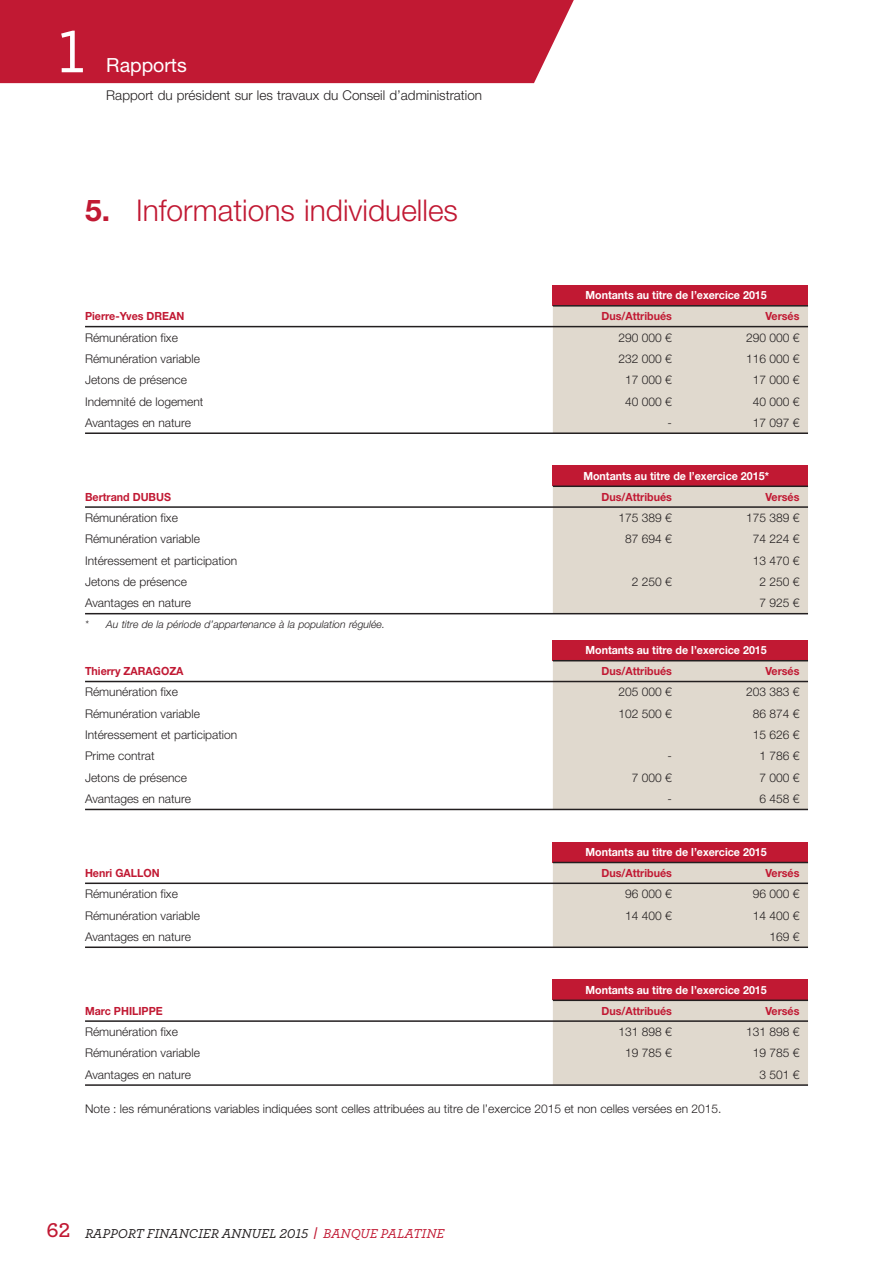
<style>
.page{position:relative;width:893px;height:1263px;background:#fff}
.page>*{position:absolute;margin:0;border:0;box-sizing:border-box;transform-origin:0 0}
.t1{font:500 63px "Archer";color:#fff}
.t2{font:300 30px "Helvetica Neue LT Std";color:#c11933}
.t3{font:19.5px "Helvetica Neue LT Std";color:#fff}
.t4{font:300 13.5px "Helvetica Neue LT Std";color:#231f20}
.t5{font:italic 500 13.5px "Archer";color:#231f20}
.t6{font:300 12px "Helvetica Neue LT Std";color:#231f20}
.t7{font:700 11.25px "Helvetica Neue LT Std";color:#c11933;scale:.95 1}
.t8{font:700 11.25px "Helvetica Neue LT Std";color:#fff;scale:.95 1}
.t9{font:italic 300 10.5px "Helvetica Neue LT Std";color:#231f20}
.s1{font-weight:700}
.s2{font-weight:600;font-style:normal;font-size:21px;color:#c11933}
.s3{font-family:"Helvetica Neue LT Std";font-weight:300;font-size:16.5px;color:#c11933}
.s4{color:#c11933}
</style>
<div class="page">
<div style="left:0;top:0;width:574px;height:83px;background:#c11933"></div>
<div style="left:553px;top:285px;width:255px;height:21px;background:#c11933"></div>
<div style="left:553px;top:307px;width:255px;height:125px;background:#e0d9ce"></div>
<hr style="left:553px;top:305px;width:255px;height:2px;background:#231f20">
<hr style="left:85px;top:326px;width:723px;height:1px;background:#231f20">
<hr style="left:85px;top:432px;width:723px;height:2px;background:#231f20">
<div style="left:553px;top:465px;width:255px;height:21px;background:#c11933"></div>
<div style="left:553px;top:487px;width:255px;height:126px;background:#e0d9ce"></div>
<hr style="left:553px;top:486px;width:255px;height:1px;background:#231f20">
<hr style="left:85px;top:506px;width:723px;height:2px;background:#231f20">
<hr style="left:85px;top:613px;width:723px;height:1px;background:#231f20">
<div style="left:553px;top:640px;width:255px;height:21px;background:#c11933"></div>
<div style="left:553px;top:661px;width:255px;height:148px;background:#e0d9ce"></div>
<hr style="left:553px;top:660px;width:255px;height:1px;background:#231f20">
<hr style="left:85px;top:681px;width:723px;height:1px;background:#231f20">
<hr style="left:85px;top:809px;width:723px;height:1px;background:#231f20">
<div style="left:553px;top:842px;width:255px;height:21px;background:#c11933"></div>
<div style="left:553px;top:863px;width:255px;height:84px;background:#e0d9ce"></div>
<hr style="left:553px;top:862px;width:255px;height:1px;background:#231f20">
<hr style="left:85px;top:883px;width:723px;height:1px;background:#231f20">
<hr style="left:85px;top:947px;width:723px;height:1px;background:#231f20">
<div style="left:553px;top:980px;width:255px;height:20px;background:#c11933"></div>
<div style="left:553px;top:1001px;width:255px;height:83px;background:#e0d9ce"></div>
<hr style="left:553px;top:1000px;width:255px;height:1px;background:#231f20">
<hr style="left:85px;top:1020px;width:723px;height:2px;background:#231f20">
<hr style="left:85px;top:1084px;width:723px;height:2px;background:#231f20">
<h1 class="t1" style="left:58px;top:27px;width:28px">1</h1>
<h3 class="t3" style="left:106px;top:58px;width:82px">Rapports</h3>
<p class="t4" style="left:106px;top:90px;width:377px">Rapport du président sur les travaux du Conseil d’administration</p>
<h2 class="t2" style="left:85px;top:200px;width:374px"><span class="s1">5.</span> Informations individuelles</h2>
<p class="t7" style="left:85px;top:312px;width:106px">Pierre-Yves DREAN</p>
<p class="t8" style="left:585px;top:291px;width:192px">Montants au titre de l’exercice 2015</p>
<p class="t7" style="left:601px;top:312px;width:76px">Dus/Attribués</p>
<p class="t7" style="left:765px;top:312px;width:37px">Versés</p>
<p class="t6" style="left:85px;top:333px;width:94px">Rémunération fixe</p>
<p class="t6" style="left:618px;top:333px;width:55px">290 000 €</p>
<p class="t6" style="left:746px;top:333px;width:55px">290 000 €</p>
<p class="t6" style="left:85px;top:354px;width:116px">Rémunération variable</p>
<p class="t6" style="left:618px;top:354px;width:55px">232 000 €</p>
<p class="t6" style="left:746px;top:354px;width:55px">116 000 €</p>
<p class="t6" style="left:85px;top:376px;width:104px">Jetons de présence</p>
<p class="t6" style="left:625px;top:376px;width:48px">17 000 €</p>
<p class="t6" style="left:753px;top:376px;width:48px">17 000 €</p>
<p class="t6" style="left:85px;top:397px;width:120px">Indemnité de logement</p>
<p class="t6" style="left:625px;top:397px;width:48px">40 000 €</p>
<p class="t6" style="left:753px;top:397px;width:48px">40 000 €</p>
<p class="t6" style="left:85px;top:418px;width:107px">Avantages en nature</p>
<p class="t6" style="left:667px;top:418px;width:6px">-</p>
<p class="t6" style="left:753px;top:418px;width:48px">17 097 €</p>
<p class="t7" style="left:85px;top:493px;width:92px">Bertrand DUBUS</p>
<p class="t8" style="left:583px;top:472px;width:197px">Montants au titre de l’exercice 2015*</p>
<p class="t7" style="left:601px;top:493px;width:76px">Dus/Attribués</p>
<p class="t7" style="left:765px;top:493px;width:37px">Versés</p>
<p class="t6" style="left:85px;top:513px;width:94px">Rémunération fixe</p>
<p class="t6" style="left:618px;top:513px;width:55px">175 389 €</p>
<p class="t6" style="left:746px;top:513px;width:55px">175 389 €</p>
<p class="t6" style="left:85px;top:535px;width:116px">Rémunération variable</p>
<p class="t6" style="left:625px;top:535px;width:48px">87 694 €</p>
<p class="t6" style="left:753px;top:535px;width:48px">74 224 €</p>
<p class="t6" style="left:85px;top:556px;width:154px">Intéressement et participation</p>
<p class="t6" style="left:753px;top:556px;width:48px">13 470 €</p>
<p class="t6" style="left:85px;top:577px;width:104px">Jetons de présence</p>
<p class="t6" style="left:632px;top:577px;width:42px">2 250 €</p>
<p class="t6" style="left:759px;top:577px;width:42px">2 250 €</p>
<p class="t6" style="left:85px;top:599px;width:107px">Avantages en nature</p>
<p class="t6" style="left:759px;top:599px;width:42px">7 925 €</p>
<p class="t9" style="left:85px;top:620px;width:301px">* Au titre de la période d’appartenance à la population régulée.</p>
<p class="t7" style="left:85px;top:667px;width:105px">Thierry ZARAGOZA</p>
<p class="t8" style="left:585px;top:646px;width:192px">Montants au titre de l’exercice 2015</p>
<p class="t7" style="left:601px;top:667px;width:76px">Dus/Attribués</p>
<p class="t7" style="left:765px;top:667px;width:37px">Versés</p>
<p class="t6" style="left:85px;top:688px;width:94px">Rémunération fixe</p>
<p class="t6" style="left:618px;top:688px;width:55px">205 000 €</p>
<p class="t6" style="left:746px;top:688px;width:55px">203 383 €</p>
<p class="t6" style="left:85px;top:709px;width:116px">Rémunération variable</p>
<p class="t6" style="left:618px;top:709px;width:55px">102 500 €</p>
<p class="t6" style="left:753px;top:709px;width:48px">86 874 €</p>
<p class="t6" style="left:85px;top:731px;width:154px">Intéressement et participation</p>
<p class="t6" style="left:753px;top:731px;width:48px">15 626 €</p>
<p class="t6" style="left:85px;top:752px;width:71px">Prime contrat</p>
<p class="t6" style="left:667px;top:752px;width:6px">-</p>
<p class="t6" style="left:759px;top:752px;width:42px">1 786 €</p>
<p class="t6" style="left:85px;top:773px;width:104px">Jetons de présence</p>
<p class="t6" style="left:632px;top:773px;width:42px">7 000 €</p>
<p class="t6" style="left:759px;top:773px;width:42px">7 000 €</p>
<p class="t6" style="left:85px;top:795px;width:107px">Avantages en nature</p>
<p class="t6" style="left:667px;top:795px;width:6px">-</p>
<p class="t6" style="left:759px;top:795px;width:42px">6 458 €</p>
<p class="t7" style="left:85px;top:869px;width:80px">Henri GALLON</p>
<p class="t8" style="left:585px;top:848px;width:192px">Montants au titre de l’exercice 2015</p>
<p class="t7" style="left:601px;top:869px;width:76px">Dus/Attribués</p>
<p class="t7" style="left:765px;top:869px;width:37px">Versés</p>
<p class="t6" style="left:85px;top:890px;width:94px">Rémunération fixe</p>
<p class="t6" style="left:625px;top:890px;width:48px">96 000 €</p>
<p class="t6" style="left:753px;top:890px;width:48px">96 000 €</p>
<p class="t6" style="left:85px;top:911px;width:116px">Rémunération variable</p>
<p class="t6" style="left:625px;top:911px;width:48px">14 400 €</p>
<p class="t6" style="left:753px;top:911px;width:48px">14 400 €</p>
<p class="t6" style="left:85px;top:932px;width:107px">Avantages en nature</p>
<p class="t6" style="left:769px;top:932px;width:32px">169 €</p>
<p class="t7" style="left:85px;top:1007px;width:83px">Marc PHILIPPE</p>
<p class="t8" style="left:585px;top:986px;width:192px">Montants au titre de l’exercice 2015</p>
<p class="t7" style="left:601px;top:1007px;width:76px">Dus/Attribués</p>
<p class="t7" style="left:765px;top:1007px;width:37px">Versés</p>
<p class="t6" style="left:85px;top:1028px;width:94px">Rémunération fixe</p>
<p class="t6" style="left:618px;top:1028px;width:55px">131 898 €</p>
<p class="t6" style="left:746px;top:1028px;width:55px">131 898 €</p>
<p class="t6" style="left:85px;top:1049px;width:116px">Rémunération variable</p>
<p class="t6" style="left:625px;top:1049px;width:48px">19 785 €</p>
<p class="t6" style="left:753px;top:1049px;width:48px">19 785 €</p>
<p class="t6" style="left:85px;top:1070px;width:107px">Avantages en nature</p>
<p class="t6" style="left:759px;top:1070px;width:42px">3 501 €</p>
<p class="t6" style="left:85px;top:1104px;width:638px">Note : les rémunérations variables indiquées sont celles attribuées au titre de l’exercice 2015 et non celles versées en 2015.</p>
<p class="t5" style="left:47px;top:1228px;width:399px"><span class="s2">62</span> RAPPORT FINANCIER ANNUEL 2015 <span class="s3">I</span> <span class="s4">BANQUE PALATINE</span></p>
</div>
